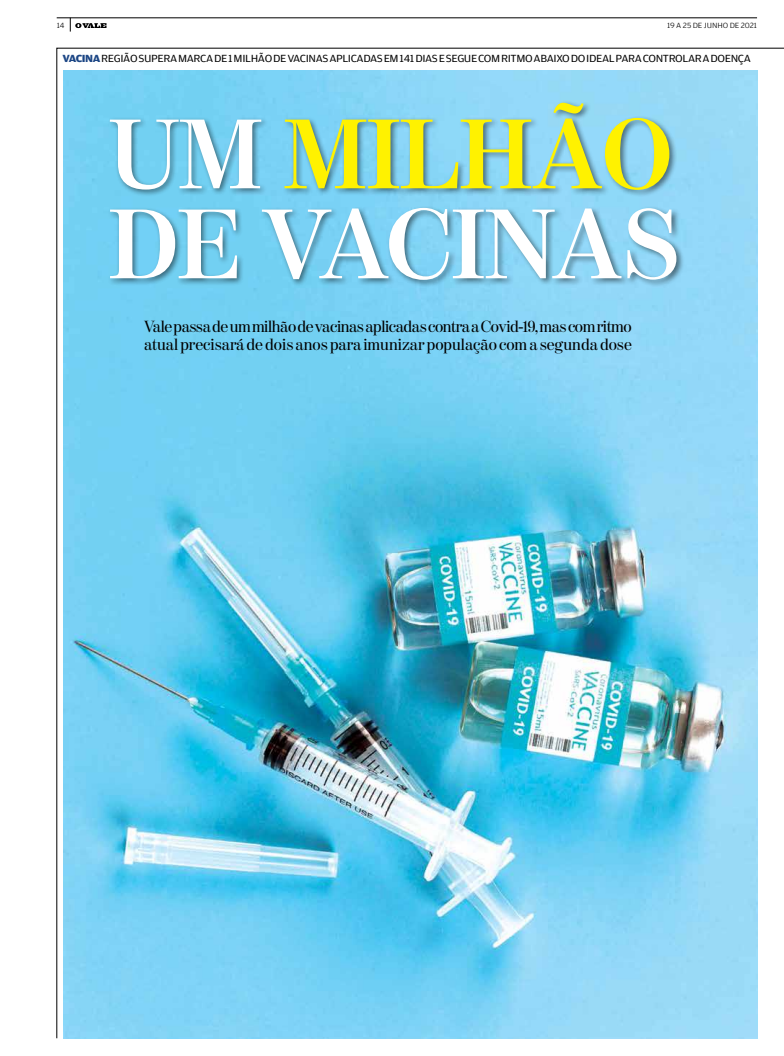
<style>
.page{position:relative;width:784px;height:1056px;background:#fff}
.page>*{position:absolute;margin:0;border:0;box-sizing:border-box;transform-origin:0 0}
.t1{font:700 98px/90px "Moderno FB";color:#fff}
.t2{font:16px/18px "Moderno FB";letter-spacing:-.025em;color:#000}
.t3{font:11px "valearte";letter-spacing:-.035em;color:#000}
.t4{font:300 8px "valearte";letter-spacing:-.015em;color:#000}
.s1{font-weight:700;color:#1c4685}
.s2{color:#fff200}
</style>
<div class="page">
<hr style="left:57px;top:18px;width:700px;height:1px;background:#000">
<svg style="left:70px;top:18px;width:36px;height:14px"></svg>
<img style="left:57px;top:48px;width:727px;height:990px">
<div style="left:107px;top:100px;width:578px;height:188px;background:#000;opacity:.5"></div>
<p class="t4" style="left:57px;top:21px;width:9px">14</p>
<p class="t4" style="left:667px;top:21px;width:91px">19 A 25 DE JUNHO DE 2021</p>
<p class="t3" style="left:62px;top:52px;width:690px"><span class="s1">VACINA</span> REGIÃO SUPERA MARCA DE 1 MILHÃO DE VACINAS APLICADAS EM 141 DIAS E SEGUE COM RITMO ABAIXO DO IDEAL PARA CONTROLAR A DOENÇA</p>
<h1 class="t1" style="left:109px;top:114px;width:572px">UM <span class="s2">MILHÃO<br></span>DE VACINAS</h1>
<p class="t2" style="left:144px;top:318px;width:489px">Vale passa de um milhão de vacinas aplicadas contra a Covid-19, mas com ritmo atual precisará de dois anos para imunizar população com a segunda dose</p>
</div>
